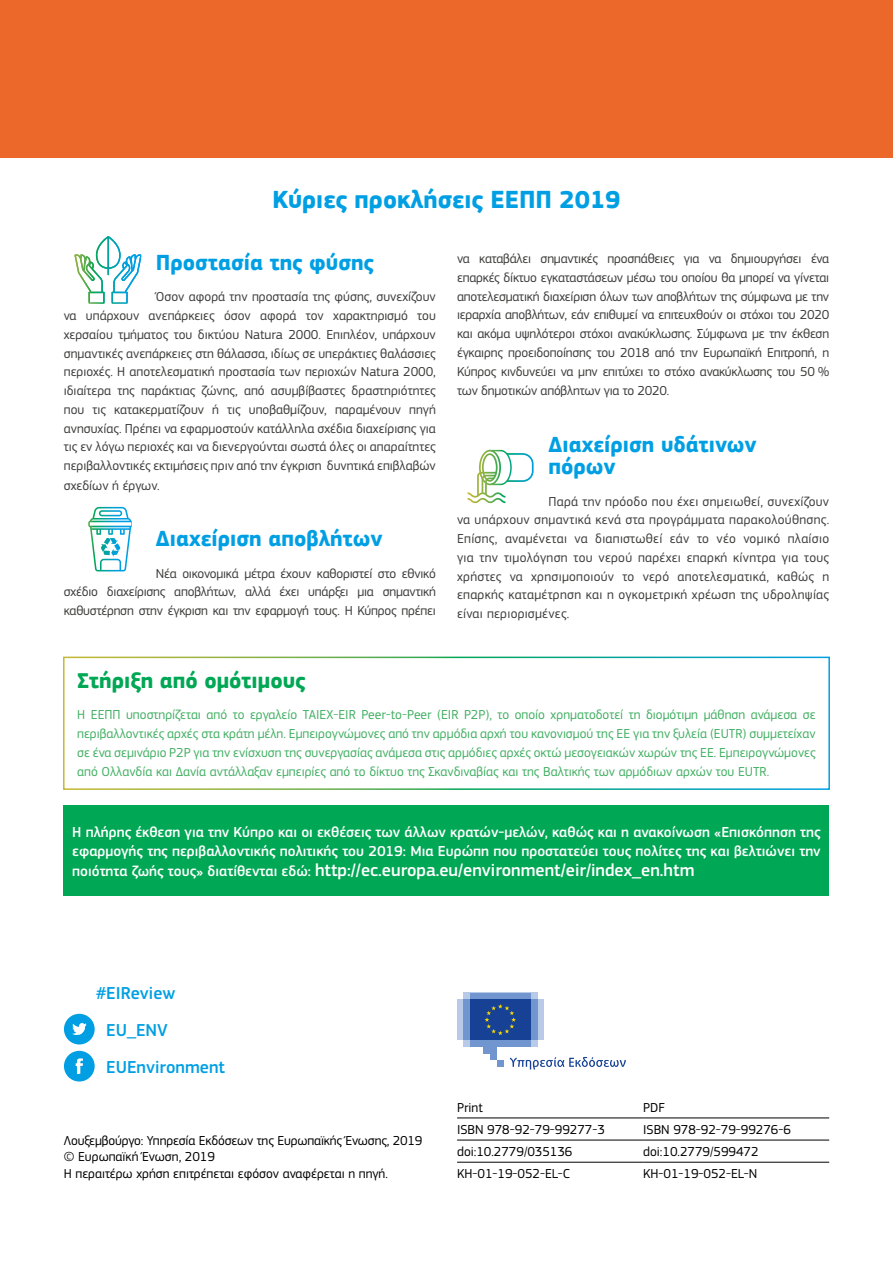
<style>
.page{position:relative;width:893px;height:1263px;background:#fff}
.page>*{position:absolute;margin:0;border:0;box-sizing:border-box;transform-origin:0 0}
.t1{font:700 25.5px "EC Square Sans Pro";color:#009fe3}
.t2{font:700 22.5px/22.5px "EC Square Sans Pro";color:#009fe3}
.t3{font:700 22.5px "EC Square Sans Pro";color:#00a754}
.t4{font:500 18px "EC Square Sans Pro";color:#fff}
.t5{font:500 18px/36px "EC Square Sans Pro";color:#009fe3}
.t6{font:500 15px/19.5px "EC Square Sans Pro";color:#fff}
.t7{font:13.5px/18.9px "EC Square Sans Pro";letter-spacing:-.015em;color:#3c3c3b;text-align:justify}
.t8{font:13.5px/18.8px "EC Square Sans Pro";color:#42af63;text-align:justify}
.t9{font:13.5px/16.5px "EC Square Sans Pro";color:#000}
.s1{font-size:15px}
</style>
<div class="page">
<div style="left:0;top:0;width:893px;height:157px;background:#eb672a"></div>
<hr style="left:457px;top:1117px;width:186px;height:1px;background:#000">
<hr style="left:643px;top:1117px;width:186px;height:1px;background:#000">
<hr style="left:457px;top:1140px;width:186px;height:1px;background:#000">
<hr style="left:643px;top:1140px;width:186px;height:1px;background:#000">
<hr style="left:457px;top:1162px;width:186px;height:1px;background:#000">
<hr style="left:643px;top:1162px;width:186px;height:1px;background:#000">
<div style="left:64px;top:1014px;width:31px;height:30px;background:#009fe3;border-radius:50%"></div>
<svg style="left:72px;top:1023px;width:14px;height:12px"></svg>
<div style="left:64px;top:1051px;width:31px;height:30px;background:#009fe3;border-radius:50%"></div>
<svg style="left:76px;top:1053px;width:19px;height:24px"></svg>
<div style="left:463px;top:1040px;width:74px;height:6px;background:#b8cae7"></div>
<div style="left:463px;top:993px;width:74px;height:6px;background:#b8cae7"></div>
<div style="left:470px;top:993px;width:61px;height:6px;background:#7196cf"></div>
<div style="left:470px;top:1040px;width:61px;height:6px;background:#7196cf"></div>
<div style="left:531px;top:999px;width:6px;height:41px;background:#7196cf"></div>
<div style="left:537px;top:999px;width:7px;height:41px;background:#b8cae7"></div>
<div style="left:463px;top:999px;width:7px;height:41px;background:#7196cf"></div>
<div style="left:457px;top:999px;width:6px;height:41px;background:#b8cae7"></div>
<div style="left:483px;top:1040px;width:14px;height:13px;background:#7196cf"></div>
<div style="left:490px;top:1040px;width:7px;height:20px;background:#7196cf"></div>
<div style="left:497px;top:1060px;width:7px;height:7px;background:#7196cf"></div>
<div style="left:470px;top:999px;width:61px;height:41px;background:#164194"></div>
<svg style="left:485px;top:1004px;width:31px;height:31px"></svg>
<svg style="left:510px;top:1057px;width:116px;height:12px"></svg>
<div style="left:64px;top:805px;width:765px;height:91px;background:#00a754"></div>
<div style="left:63px;top:657px;width:767px;height:133px;border:2px solid #fff"></div>
<svg style="left:88px;top:507px;width:44px;height:64px"></svg>
<svg style="left:74px;top:236px;width:67px;height:68px"></svg>
<svg style="left:468px;top:450px;width:66px;height:53px"></svg>
<h1 class="t1" style="left:272px;top:185px;width:349px">Κύριες προκλήσεις ΕΕΠΠ 2019</h1>
<h2 class="t2" style="left:156px;top:252px;width:219px">Προστασία της φύσης</h2>
<p class="t7" style="left:64px;top:288px;width:374px;text-indent:92px">Όσον αφορά την προστασία της φύσης, συνεχίζουν να υπάρχουν ανεπάρκειες όσον αφορά τον χαρακτηρισμό του χερσαίου τμήματος του δικτύου Natura 2000. Επιπλέον, υπάρχουν σημαντικές ανεπάρκειες στη θάλασσα, ιδίως σε υπεράκτιες θαλάσσιες περιοχές. Η αποτελεσματική προστασία των περιοχών Natura 2000, ιδιαίτερα της παράκτιας ζώνης, από ασυμβίβαστες δραστηριότητες που τις κατακερματίζουν ή τις υποβαθμίζουν, παραμένουν πηγή ανησυχίας. Πρέπει να εφαρμοστούν κατάλληλα σχέδια διαχείρισης για τις εν λόγω περιοχές και να διενεργούνται σωστά όλες οι απαραίτητες περιβαλλοντικές εκτιμήσεις πριν από την έγκριση δυνητικά επιβλαβών σχεδίων ή έργων.</p>
<h2 class="t2" style="left:156px;top:528px;width:228px">Διαχείριση αποβλήτων</h2>
<p class="t7" style="left:64px;top:564px;width:374px;text-indent:92px">Νέα οικονομικά μέτρα έχουν καθοριστεί στο εθνικό σχέδιο διαχείρισης αποβλήτων, αλλά έχει υπάρξει μια σημαντική καθυστέρηση στην έγκριση και την εφαρμογή τους. Η Κύπρος πρέπει</p>
<p class="t7" style="left:457px;top:249px;width:374px">να καταβάλει σημαντικές προσπάθειες για να δημιουργήσει ένα επαρκές δίκτυο εγκαταστάσεων μέσω του οποίου θα μπορεί να γίνεται αποτελεσματική διαχείριση όλων των αποβλήτων της σύμφωνα με την ιεραρχία αποβλήτων, εάν επιθυμεί να επιτευχθούν οι στόχοι του 2020 και ακόμα υψηλότεροι στόχοι ανακύκλωσης. Σύμφωνα με την έκθεση έγκαιρης προειδοποίησης του 2018 από την Ευρωπαϊκή Επιτροπή, η Κύπρος κινδυνεύει να μην επιτύχει το στόχο ανακύκλωσης του 50 % των δημοτικών απόβλητων για το 2020.</p>
<h2 class="t2" style="left:549px;top:434px;width:210px">Διαχείριση υδάτινων πόρων</h2>
<p class="t7" style="left:457px;top:492px;width:374px;text-indent:91px">Παρά την πρόοδο που έχει σημειωθεί, συνεχίζουν να υπάρχουν σημαντικά κενά στα προγράμματα παρακολούθησης.<br>Επίσης, αναμένεται να διαπιστωθεί εάν το νέο νομικό πλαίσιο για την τιμολόγηση του νερού παρέχει επαρκή κίνητρα για τους χρήστες να χρησιμοποιούν το νερό αποτελεσματικά, καθώς η επαρκής καταμέτρηση και η ογκομετρική χρέωση της υδροληψίας είναι περιορισμένες.</p>
<h2 class="t3" style="left:77px;top:667px;width:230px">Στήριξη από ομότιμους</h2>
<p class="t8" style="left:77px;top:705px;width:740px">Η ΕΕΠΠ υποστηρίζεται από το εργαλείο TAIEX-EIR Peer-to-Peer (EIR P2P), το οποίο χρηματοδοτεί τη διομότιμη μάθηση ανάμεσα σε περιβαλλοντικές αρχές στα κράτη μέλη. Εμπειρογνώμονες από την αρμόδια αρχή του κανονισμού της ΕΕ για την ξυλεία (EUTR) συμμετείχαν σε ένα σεμινάριο P2P για την ενίσχυση της συνεργασίας ανάμεσα στις αρμόδιες αρχές οκτώ μεσογειακών χωρών της ΕΕ. Εμπειρογνώμονες από Ολλανδία και Δανία αντάλλαξαν εμπειρίες από το δίκτυο της Σκανδιναβίας και της Βαλτικής των αρμόδιων αρχών του EUTR.</p>
<p class="t6" style="left:72px;top:822px;width:750px">Η πλήρης έκθεση για την Κύπρο και οι εκθέσεις των άλλων κρατών-μελών, καθώς και η ανακοίνωση «Επισκόπηση της εφαρμογής της περιβαλλοντικής πολιτικής του 2019: Μια Ευρώπη που προστατεύει τους πολίτες της και βελτιώνει την</p>
<h3 class="t4" style="left:72px;top:859px;width:624px"><span class="s1">ποιότητα ζωής τους» διατίθενται εδώ:</span> http://ec.europa.eu/environment/eir/index_en.htm</h3>
<h3 class="t5" style="left:96px;top:976px;width:81px">#EIReview</h3>
<h3 class="t5" style="left:106px;top:1013px;width:120px">EU_ENV<br>EUEnvironment</h3>
<p class="t9" style="left:64px;top:1132px;width:360px">Λουξεμβούργο: Υπηρεσία Εκδόσεων της Ευρωπαϊκής Ένωσης, 2019 © Ευρωπαϊκή Ένωση, 2019<br>Η περαιτέρω χρήση επιτρέπεται εφόσον αναφέρεται η πηγή.</p>
<p class="t9" style="left:457px;top:1099px;width:27px">Print</p>
<p class="t9" style="left:643px;top:1099px;width:23px">PDF</p>
<p class="t9" style="left:457px;top:1121px;width:149px">ISBN 978-92-79-99277-3</p>
<p class="t9" style="left:643px;top:1121px;width:149px">ISBN 978-92-79-99276-6</p>
<p class="t9" style="left:457px;top:1143px;width:117px">doi:10.2779/035136</p>
<p class="t9" style="left:643px;top:1143px;width:117px">doi:10.2779/599472</p>
<p class="t9" style="left:457px;top:1166px;width:114px">KH-01-19-052-EL-C</p>
<p class="t9" style="left:643px;top:1166px;width:116px">KH-01-19-052-EL-N</p>
</div>
